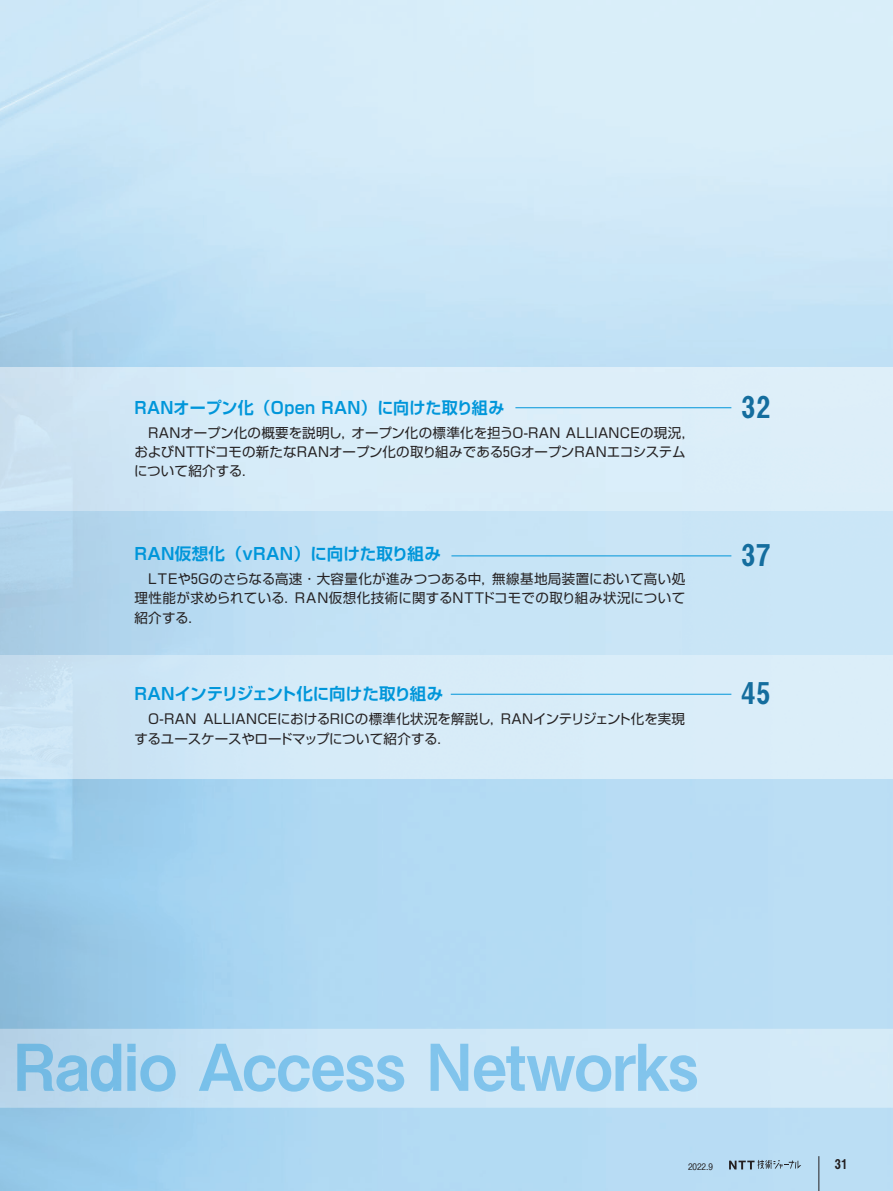
<style>
.page{position:relative;width:893px;height:1191px;background:#fff}
.page>*{position:absolute;margin:0;border:0;box-sizing:border-box;transform-origin:0 0}
.t1{font:30px "Midashi Go Pro MB31";color:#146d9e}
.t2{font:700 16.5px "Shin Go Pro De";letter-spacing:.005em;color:#0096da}
.t3{font:13.5px/19.2px "Shin Go Pro";letter-spacing:.005em;color:#262324}
.t4{font:13.5px "Midashi Go Pro MB31";color:#231f20}
.t5{font:500 9px "Gothic BBB Pro";color:#231f20}
</style>
<div class="page">
<img style="left:0;top:0;width:893px;height:1191px">
<img style="left:0;top:1029px;width:893px;height:78px">
<svg style="left:729px;top:1160px;width:72px;height:9px"></svg>
<hr style="left:819px;top:1156px;width:1px;height:35px;background:#231f20">
<img style="left:0;top:367px;width:893px;height:411px">
<hr style="left:451px;top:555px;width:280px;height:1px;background:#0095d9">
<hr style="left:451px;top:694px;width:280px;height:1px;background:#0095d9">
<hr style="left:515px;top:407px;width:216px;height:1px;background:#0095d9">
<img style="left:0;top:1042px;width:697px;height:57px">
<p class="t2" style="left:134px;top:394px;width:371px">RANオープン化（Open RAN）に向けた取り組み</p>
<p class="t3" style="left:134px;top:421px;width:562px">　RANオープン化の概要を説明し，オープン化の標準化を担うO-RAN ALLIANCEの現況，およびNTTドコモの新たなRANオープン化の取り組みである5GオープンRANエコシステムについて紹介する．</p>
<p class="t2" style="left:134px;top:540px;width:308px">RAN仮想化（vRAN）に向けた取り組み</p>
<p class="t3" style="left:134px;top:568px;width:552px;text-align:justify">　LTEや5Gのさらなる高速･大容量化が進みつつある中，無線基地局装置において高い処理性能が求められている．RAN仮想化技術に関するNTTドコモでの取り組み状況について紹介する．</p>
<p class="t2" style="left:134px;top:680px;width:310px">RANインテリジェント化に向けた取り組み</p>
<p class="t3" style="left:134px;top:708px;width:552px">　O-RAN ALLIANCEにおけるRICの標準化状況を解説し，RANインテリジェント化を実現するユースケースやロードマップについて紹介する．</p>
<h1 class="t1" style="left:741px;top:382px;width:32px">32</h1>
<h1 class="t1" style="left:741px;top:531px;width:32px">37</h1>
<h1 class="t1" style="left:741px;top:669px;width:32px">45</h1>
<p class="t5" style="left:688px;top:1159px;width:26px">2022.9</p>
<p class="t4" style="left:834px;top:1153px;width:15px">31</p>
</div>
